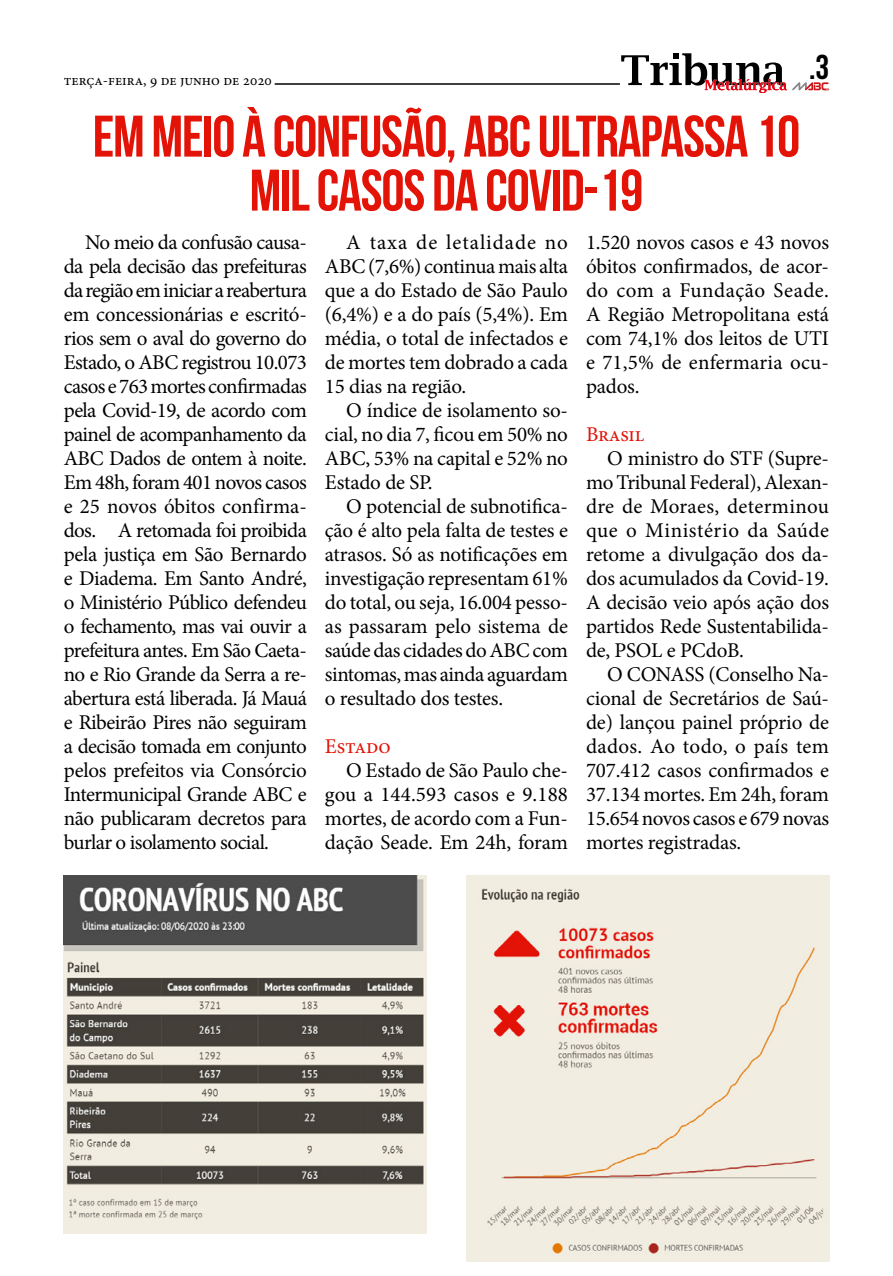
<style>
.page{position:relative;width:893px;height:1276px;background:#fff}
.page>*{position:absolute;margin:0;border:0;box-sizing:border-box;transform-origin:0 0}
.t1{font:58.5px/54px "Bebas Neue";letter-spacing:-.02em;color:#e31307;text-align:center}
.t2{font:34.5px "Bebas Neue";color:#000}
.t3{font:21px/24px "Minion Pro";letter-spacing:-.01em;color:#000;text-align:justify}
.t4{font:21px "Minion Pro";letter-spacing:-.01em;color:#e31307}
.t5{font:15px "Minion Pro";color:#000}
</style>
<div class="page">
<svg style="left:621px;top:53px;width:208px;height:40px"></svg>
<hr style="left:275px;top:83px;width:345px;height:2px;background:#000">
<img style="left:64px;top:876px;width:363px;height:357px">
<img style="left:466px;top:876px;width:363px;height:385px">
<p class="t5" style="left:64px;top:70px;width:210px">terça-feira, 9 de junho de 2020</p>
<h2 class="t2" style="left:809px;top:48px;width:22px">.3</h2>
<h1 class="t1" style="left:93px;top:109px;width:709px">EM MEIO À CONFUSÃO, ABC ULTRAPASSA 10<br>MIL CASOS DA COVID-19</h1>
<p class="t3" style="left:64px;top:231px;width:245px;text-indent:21px">No meio da confusão causa&shy;da pela decisão das prefeituras da região em iniciar a reabertura em concessionárias e escritó&shy;rios sem o aval do governo do Estado, o ABC registrou 10.073 casos e 763 mortes confirmadas pela Covid-19, de acordo com painel de acompanhamento da ABC Dados de ontem à noite.<br>Em 48h, foram 401 novos casos e 25 novos óbitos confirma&shy;dos. A retomada foi proibida pela justiça em São Bernardo e Diadema. Em Santo André, o Ministério Público defendeu o fechamento, mas vai ouvir a prefeitura antes. Em São Caeta&shy;no e Rio Grande da Serra a re&shy;abertura está liberada. Já Mauá e Ribeirão Pires não seguiram a decisão tomada em conjunto pelos prefeitos via Consórcio Intermunicipal Grande ABC e não publicaram decretos para burlar o isolamento social.</p>
<p class="t3" style="left:325px;top:231px;width:245px;text-indent:21px">A taxa de letalidade no ABC (7,6%) continua mais alta que a do Estado de São Paulo (6,4%) e a do país (5,4%). Em média, o total de infectados e de mortes tem dobrado a cada 15 dias na região.</p>
<p class="t3" style="left:586px;top:231px;width:245px">1.520 novos casos e 43 novos óbitos confirmados, de acor&shy;do com a Fundação Seade.<br>A Região Metropolitana está com 74,1% dos leitos de UTI e 71,5% de enfermaria ocu&shy;pados.</p>
<p class="t4" style="left:586px;top:420px;width:60px">Brasil</p>
<p class="t3" style="left:586px;top:447px;width:245px;text-indent:21px">O ministro do STF (Supre&shy;mo Tribunal Federal), Alexan&shy;dre de Moraes, determinou que o Ministério da Saúde retome a divulgação dos da&shy;dos acumulados da Covid-19.<br>A decisão veio após ação dos partidos Rede Sustentabilida&shy;de, PSOL e PCdoB.</p>
<p class="t3" style="left:586px;top:662px;width:245px;text-indent:21px">O CONASS (Conselho Na&shy;cional de Secretários de Saú&shy;de) lançou painel próprio de dados. Ao todo, o país tem 707.412 casos confirmados e 37.134 mortes. Em 24h, foram 15.654 novos casos e 679 novas mortes registradas.</p>
<p class="t3" style="left:325px;top:399px;width:245px;text-indent:21px">O índice de isolamento so&shy;cial, no dia 7, ficou em 50% no ABC, 53% na capital e 52% no Estado de SP.</p>
<p class="t3" style="left:325px;top:495px;width:245px;text-indent:21px">O potencial de subnotifica&shy;ção é alto pela falta de testes e atrasos. Só as notificações em investigação representam 61% do total, ou seja, 16.004 pesso&shy;as passaram pelo sistema de saúde das cidades do ABC com sintomas, mas ainda aguardam o resultado dos testes.</p>
<p class="t4" style="left:325px;top:732px;width:67px">Estado</p>
<p class="t3" style="left:325px;top:758px;width:245px;text-indent:21px">O Estado de São Paulo che&shy;gou a 144.593 casos e 9.188 mortes, de acordo com a Fun&shy;dação Seade. Em 24h, foram</p>
</div>
